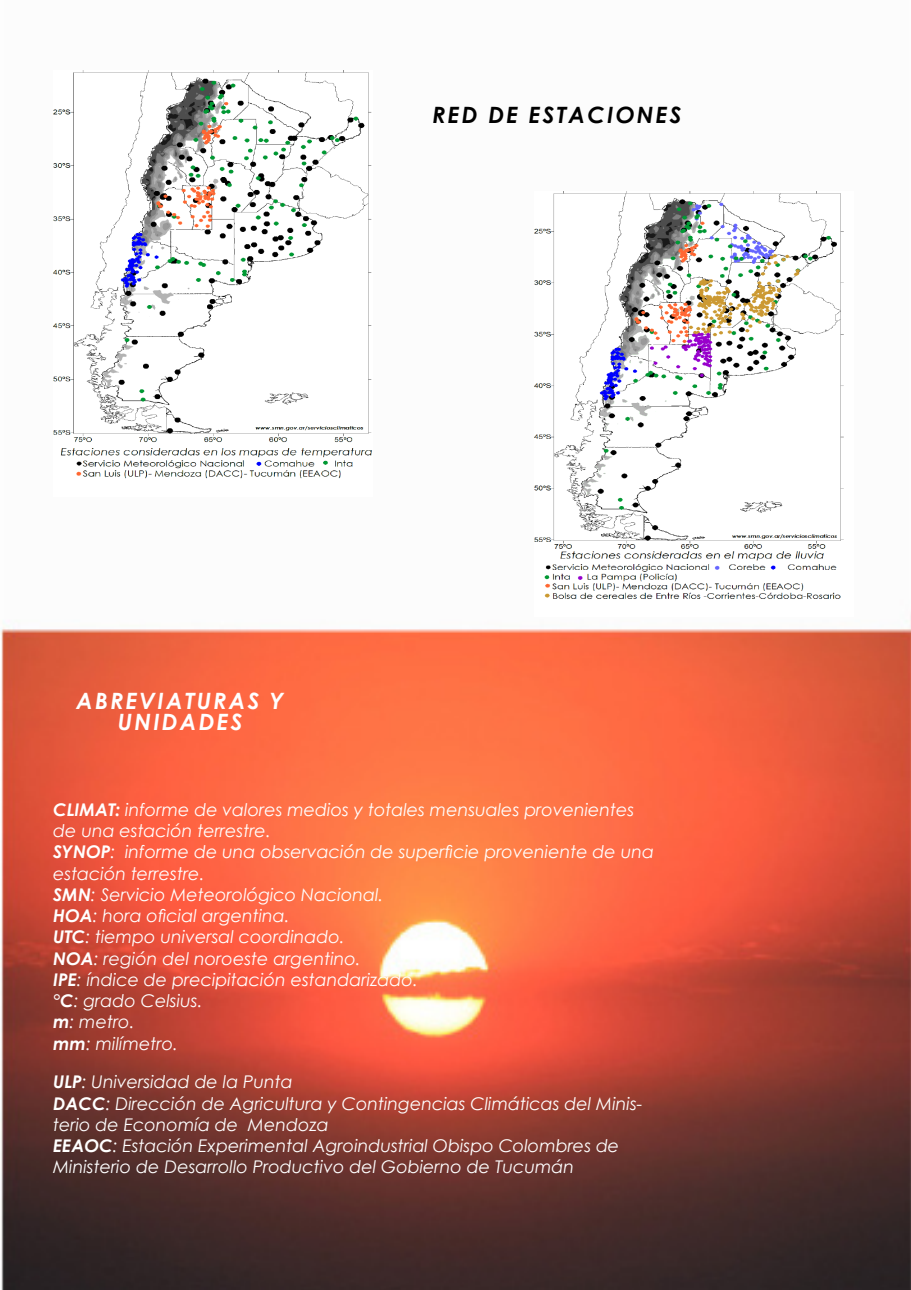
<style>
.page{position:relative;width:911px;height:1290px;background:#fff}
.page>*{position:absolute;margin:0;border:0;box-sizing:border-box;transform-origin:0 0}
.Company_Name{font:italic 700 22.5px/21.2px "Century Gothic";letter-spacing:.1em;color:#fff;text-align:center}
.Company_Name-2{font:italic 700 22.5px "Century Gothic";letter-spacing:.1em;color:#000}
.t1{font:italic 17.5px/21.2px "Century Gothic";color:#fff}
.s1{font-weight:700}
</style>
<div class="page">
<img style="left:0;top:70px;width:911px;height:1220px">
<img style="left:53px;top:71px;width:319px;height:425px">
<img style="left:534px;top:191px;width:319px;height:426px">
<p class="Company_Name-2" style="left:432px;top:98px;width:250px">RED DE ESTACIONES</p>
<p class="Company_Name" style="left:76px;top:689px;width:209px">ABREVIATURAS Y<br>UNIDADES</p>
<p class="t1" style="left:53px;top:799px;width:583px"><span class="s1">CLIMAT:</span> informe de valores medios y totales mensuales provenientes de una estación terrestre.</p>
<p class="t1" style="left:53px;top:841px;width:602px"><span class="s1">SYNOP</span>: informe de una observación de superficie proveniente de una estación terrestre.</p>
<p class="t1" style="left:53px;top:884px;width:332px"><span class="s1">SMN</span>: Servicio Meteorológico Nacional.</p>
<p class="t1" style="left:53px;top:905px;width:238px"><span class="s1">HOA</span>: hora oficial argentina.</p>
<p class="t1" style="left:53px;top:926px;width:293px"><span class="s1">UTC</span>: tiempo universal coordinado.</p>
<p class="t1" style="left:53px;top:947px;width:309px"><span class="s1">NOA</span>: región del noroeste argentino.</p>
<p class="t1" style="left:53px;top:969px;width:366px"><span class="s1">IPE</span>: índice de precipitación estandarizado.</p>
<p class="t1" style="left:53px;top:990px;width:151px"><span class="s1">°C</span>: grado Celsius.</p>
<p class="t1" style="left:53px;top:1011px;width:83px"><span class="s1">m</span>: metro.</p>
<p class="t1" style="left:53px;top:1032px;width:126px"><span class="s1">mm</span>: milímetro.</p>
<p class="t1" style="left:53px;top:1071px;width:241px"><span class="s1">ULP</span>: Universidad de la Punta</p>
<p class="t1" style="left:53px;top:1092px;width:591px"><span class="s1">DACC</span>: Dirección de Agricultura y Contingencias Climáticas del Minis&shy;terio de Economía de Mendoza</p>
<p class="t1" style="left:53px;top:1135px;width:567px"><span class="s1">EEAOC</span>: Estación Experimental Agroindustrial Obispo Colombres de<br>Ministerio de Desarrollo Productivo del Gobierno de Tucumán</p>
</div>
